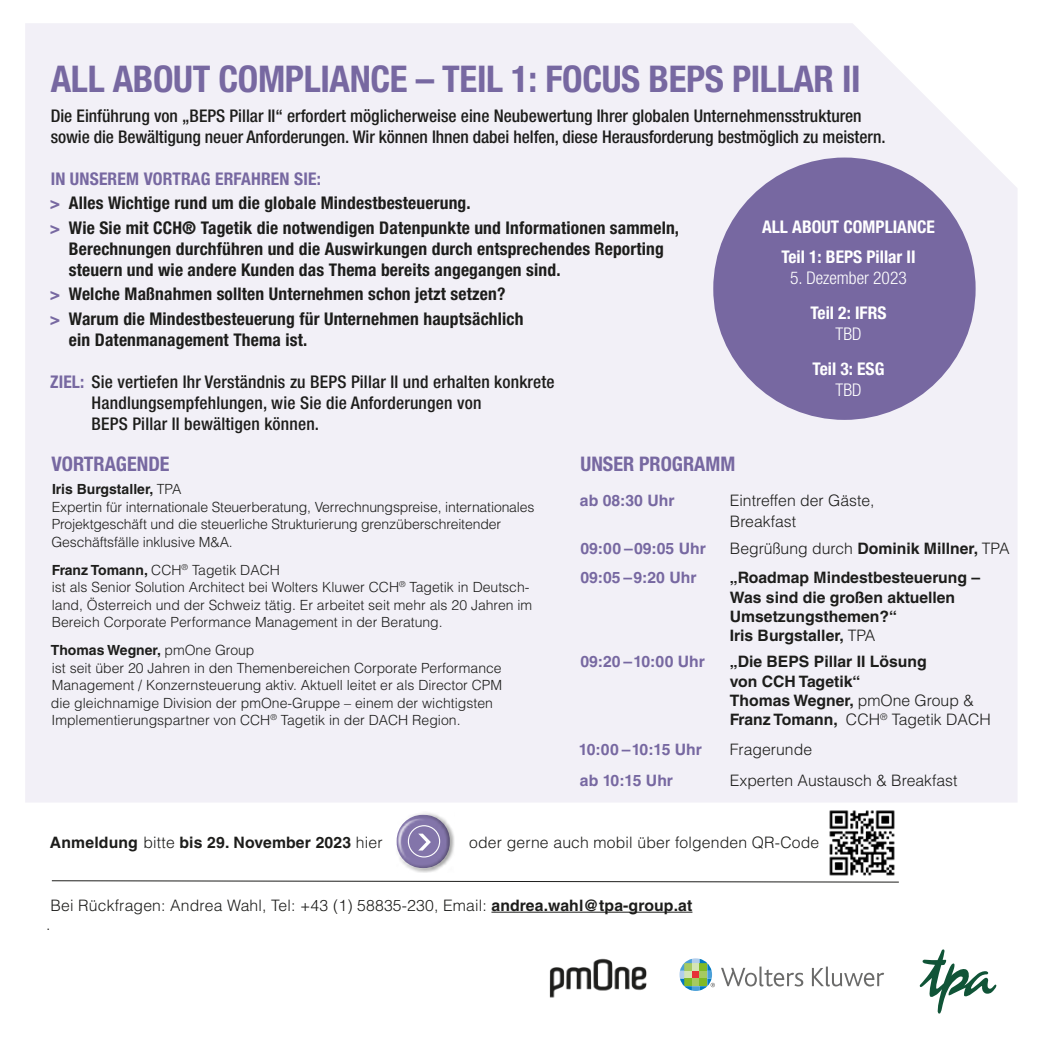
<style>
.page{position:relative;width:1042px;height:1042px;background:#fff}
.page>*{position:absolute;margin:0;border:0;box-sizing:border-box;transform-origin:0 0}
.t1{font:700 condensed 36.93px "Helvetica Neue LT Std";letter-spacing:-.01em;color:#7768a1}
.t2{font:700 condensed 20.12px "Helvetica Neue LT Std";color:#7768a1}
.Aufzählung{font:700 condensed 17.5px/21px "Helvetica Neue LT Pro";letter-spacing:.01em;color:#1d1d1b}
.Aufzählung-2{font:500 condensed 17.5px/21px "Helvetica Neue LT Pro";color:#1d1d1b}
.t3{font:700 condensed 17.5px "Helvetica Neue LT Pro";color:#fff}
.Aufzählung-3{font:700 condensed 17.5px "Helvetica Neue LT Pro";letter-spacing:.01em;color:#7768a1}
.t4{font:300 condensed 17.5px "Helvetica Neue LT Pro";color:#fff}
.t5{font:300 15.75px "Helvetica LT Std";color:#1d1d1b}
.t6{font:700 15.75px/19.2px "Helvetica LT Std";color:#1d1d1b}
.t7{font:700 15.75px "Helvetica LT Std";color:#7768a1}
.t8{font:700 15.75px "Helvetica LT Std";letter-spacing:-.02em;color:#7768a1}
.t9{font:300 14px/17.5px "Helvetica LT Std";color:#1d1d1b}
.t10{font:700 14px "Helvetica LT Std";color:#1d1d1b}
.s1{color:#7768a1}
.s2{font-weight:700;color:#7768a1}
.s3{font-weight:300}
.s4{font-weight:700}
</style>
<div class="page">
<div style="left:25px;top:23px;width:992px;height:779px;background:#f2f0f7"></div>
<hr style="left:491px;top:912px;width:201px;height:1px;background:#1d1d1b">
<svg style="left:51px;top:880px;width:848px;height:3px"></svg>
<div style="left:395px;top:811px;width:60px;height:61px;background:#1d1d1b;opacity:.75"></div>
<div style="left:408px;top:825px;width:32px;height:32px;border:1px solid #fff;border-radius:50%"></div>
<svg style="left:418px;top:833px;width:13px;height:17px"></svg>
<img style="left:829px;top:810px;width:66px;height:66px">
<svg style="left:919px;top:949px;width:77px;height:65px"></svg>
<svg style="left:721px;top:966px;width:82px;height:20px"></svg>
<svg style="left:812px;top:966px;width:72px;height:20px"></svg>
<svg style="left:679px;top:958px;width:36px;height:33px"></svg>
<img style="left:549px;top:958px;width:98px;height:40px">
<div style="left:713px;top:158px;width:262px;height:262px;background:#7768a1;border-radius:50%"></div>
<p class="t1" style="left:51px;top:57px;width:811px">ALL ABOUT COMPLIANCE – TEIL 1: FOCUS BEPS PILLAR II</p>
<p class="Aufzählung-2" style="left:51px;top:105px;width:836px">Die Einführung von „BEPS Pillar II“ erfordert möglicherweise eine Neubewertung Ihrer globalen Unternehmensstrukturen sowie die Bewältigung neuer Anforderungen. Wir können Ihnen dabei helfen, diese Herausforderung bestmöglich zu meistern.</p>
<p class="Aufzählung-3" style="left:51px;top:168px;width:272px">IN UNSEREM VORTRAG ERFAHREN SIE:</p>
<p class="Aufzählung" style="left:50px;top:193px;width:422px"><span class="s1">&gt;</span> Alles Wichtige rund um die globale Mindestbesteuerung.</p>
<p class="Aufzählung" style="left:50px;top:217px;width:631px"><span class="s1">&gt;</span> Wie Sie mit CCH® Tagetik die notwendigen Datenpunkte und Informationen sammeln,</p>
<p class="Aufzählung" style="left:69px;top:238px;width:596px">Berechnungen durchführen und die Auswirkungen durch entsprechendes Reporting steuern und wie andere Kunden das Thema bereits angegangen sind.</p>
<p class="Aufzählung" style="left:50px;top:284px;width:457px"><span class="s1">&gt;</span> Welche Maßnahmen sollten Unternehmen schon jetzt setzen?</p>
<p class="Aufzählung" style="left:69px;top:308px;width:456px;text-indent:-19px"><span class="s1">&gt;</span> Warum die Mindestbesteuerung für Unternehmen hauptsächlich ein Datenmanagement Thema ist.</p>
<p class="Aufzählung-2" style="left:50px;top:371px;width:506px"><span class="s2">ZIEL:</span> Sie vertiefen Ihr Verständnis zu BEPS Pillar II und erhalten konkrete</p>
<p class="Aufzählung-2" style="left:92px;top:392px;width:391px">Handlungsempfehlungen, wie Sie die Anforderungen von</p>
<p class="Aufzählung-2" style="left:92px;top:413px;width:229px">BEPS Pillar II bewältigen können.</p>
<p class="t2" style="left:51px;top:452px;width:120px">VORTRAGENDE</p>
<p class="t10" style="left:52px;top:480px;width:131px">Iris Burgstaller, <span class="s3">TPA</span></p>
<p class="t9" style="left:51px;top:498px;width:484px">Expertin für internationale Steuerberatung, Verrechnungspreise, internationales<br>Projektgeschäft und die steuerliche Strukturierung grenzüberschreitender<br>Geschäftsfälle inklusive M&amp;A.</p>
<p class="t9" style="left:52px;top:561px;width:229px"><span class="s4">Franz Tomann,</span> CCH<sup>®</sup> Tagetik DACH</p>
<p class="t9" style="left:52px;top:578px;width:482px">ist als Senior Solution Architect bei Wolters Kluwer CCH<sup>®</sup> Tagetik in Deutsch&shy;land, Österreich und der Schweiz tätig. Er arbeitet seit mehr als 20 Jahren im<br>Bereich Corporate Performance Management in der Beratung.</p>
<p class="t10" style="left:51px;top:641px;width:205px">Thomas Wegner, <span class="s3">pmOne Group</span></p>
<p class="t9" style="left:52px;top:659px;width:451px">ist seit über 20 Jahren in den Themenbereichen Corporate Performance</p>
<p class="t9" style="left:52px;top:676px;width:452px">Management / Konzernsteuerung aktiv. Aktuell leitet er als Director CPM</p>
<p class="t9" style="left:51px;top:694px;width:443px">die gleichnamige Division der pmOne-Gruppe – einem der wichtigsten</p>
<p class="t9" style="left:51px;top:711px;width:410px">Implementierungspartner von CCH<sup>®</sup> Tagetik in der DACH Region.</p>
<p class="t3" style="left:762px;top:216px;width:174px">ALL ABOUT COMPLIANCE</p>
<p class="t3" style="left:781px;top:246px;width:136px">Teil 1: BEPS Pillar II</p>
<p class="t4" style="left:790px;top:267px;width:118px">5. Dezember 2023</p>
<p class="t3" style="left:810px;top:302px;width:78px">Teil 2: IFRS</p>
<p class="t4" style="left:835px;top:323px;width:27px">TBD</p>
<p class="t3" style="left:812px;top:358px;width:73px">Teil 3: ESG</p>
<p class="t4" style="left:835px;top:379px;width:27px">TBD</p>
<p class="t2" style="left:580px;top:452px;width:156px">UNSER PROGRAMM</p>
<p class="t7" style="left:580px;top:491px;width:96px">ab 08:30 Uhr</p>
<p class="t5" style="left:730px;top:491px;width:146px">Eintreffen der Gäste,</p>
<p class="t5" style="left:730px;top:512px;width:68px">Breakfast</p>
<p class="t7" style="left:580px;top:538px;width:127px">09:00 – 09:05 Uhr</p>
<p class="t5" style="left:730px;top:538px;width:281px">Begrüßung durch <span class="s4">Dominik Millner,</span> TPA</p>
<p class="t7" style="left:580px;top:568px;width:118px">09:05 – 9:20 Uhr</p>
<p class="t6" style="left:730px;top:568px;width:252px">„Roadmap Mindestbesteuerung –</p>
<p class="t6" style="left:730px;top:587px;width:227px">Was sind die großen aktuellen</p>
<p class="t6" style="left:730px;top:606px;width:169px">Umsetzungsthemen?“</p>
<p class="t6" style="left:730px;top:626px;width:147px">Iris Burgstaller, <span class="s3">TPA</span></p>
<p class="t7" style="left:580px;top:652px;width:126px">09:20 – 10:00 Uhr</p>
<p class="t6" style="left:730px;top:652px;width:198px">„Die BEPS Pillar II Lösung von CCH Tagetik“</p>
<p class="t6" style="left:730px;top:690px;width:246px">Thomas Wegner, <span class="s3">pmOne Group &amp;</span></p>
<p class="t5" style="left:730px;top:710px;width:262px"><span class="s4">Franz Tomann,</span> CCH<sup>®</sup> Tagetik DACH</p>
<p class="t8" style="left:579px;top:740px;width:125px">10:00 – 10:15 Uhr</p>
<p class="t5" style="left:730px;top:739px;width:84px">Fragerunde</p>
<p class="t7" style="left:580px;top:771px;width:95px">ab 10:15 Uhr</p>
<p class="t5" style="left:730px;top:771px;width:229px">Experten Austausch &amp; Breakfast</p>
<p class="t6" style="left:50px;top:832px;width:334px">Anmeldung <span class="s3">bitte</span> bis 29. November 2023 <span class="s3">hier</span></p>
<p class="t5" style="left:469px;top:832px;width:352px">oder gerne auch mobil über folgenden QR-Code</p>
<p class="t5" style="left:50px;top:895px;width:643px">Bei Rückfragen: Andrea Wahl, Tel: +43 (1) 58835-230, Email: <span class="s4">andrea.wahl@tpa-group.at</span></p>
<p class="t5" style="left:46px;top:914px;width:6px">.</p>
</div>
